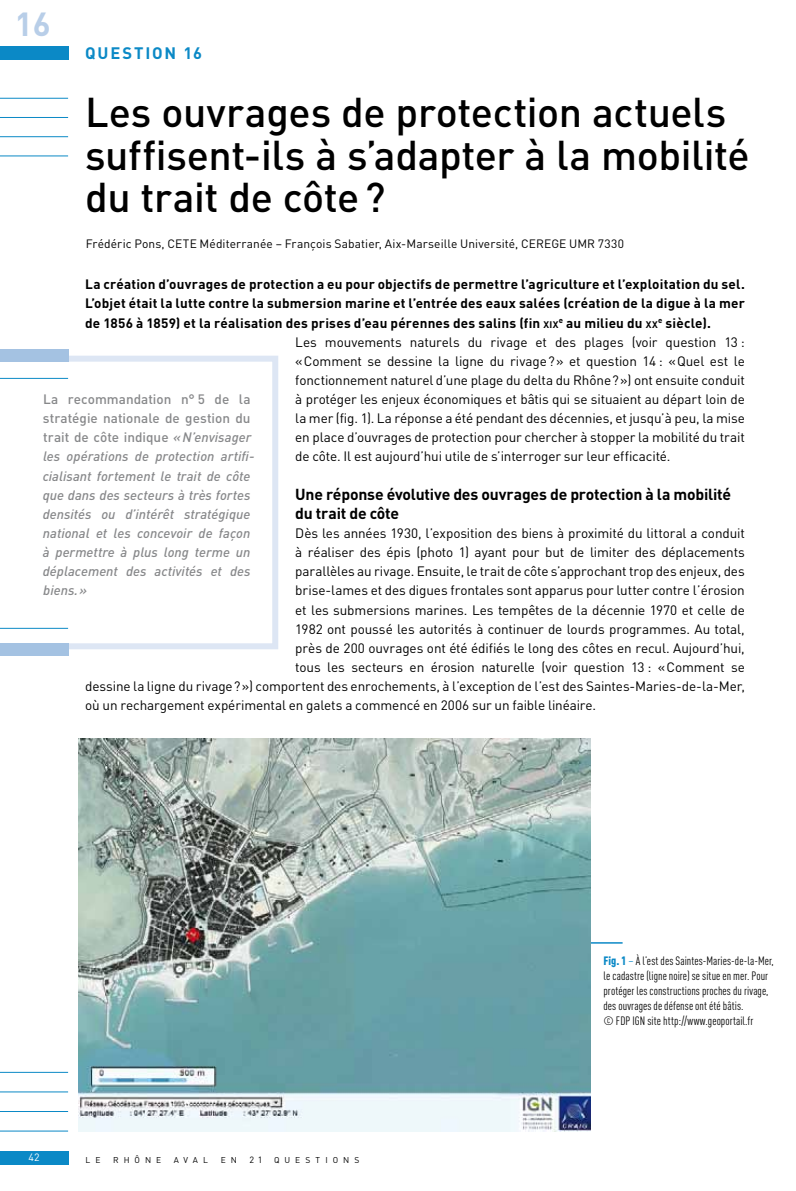
<style>
.page{position:relative;width:796px;height:1191px;background:#fff}
.page>*{position:absolute;margin:0;border:0;box-sizing:border-box;transform-origin:0 0}
.t1{font:500 41.1px/42.5px "DIN Pro";letter-spacing:-.005em;color:#000}
.t2{font:700 33px "DIN Pro";color:#b8cee8}
.t3{font:700 16.5px "DIN Pro";letter-spacing:.11em;color:#0b89c6}
.t4{font:700 15.75px/19.2px "DIN Pro";letter-spacing:-.015em;color:#000}
.t5{font:13.5px "DIN Pro";letter-spacing:-.01em;color:#000}
.t6{font:italic 500 13.5px/19.2px "DIN Pro";color:#87888a}
.t7{font:700 13.5px "DIN Pro";letter-spacing:.015em;color:#000}
.t8{font:condensed 12px/15px "DIN Pro";letter-spacing:.01em;color:#000}
.t9{font:12px "DIN Pro";letter-spacing:.01em;color:#000}
.t10{font:10.5px "DIN Pro";color:#fff}
.t11{font:9px "DIN Pro";color:#000}
.t12{font:8.4px "DIN Pro";letter-spacing:.595em;color:#000}
.s1{font-size:9.45px}
.s2{font-style:normal}
.s3{font-weight:900;color:#0b89c6}
.s4{color:#0b89c6}
</style>
<div class="page">
<div style="left:0;top:1150px;width:68px;height:14px;background:#0b89c6"></div>
<hr style="left:0;top:1072px;width:68px;height:1px;background:#0b89c6">
<hr style="left:0;top:1091px;width:68px;height:1px;background:#0b89c6">
<hr style="left:0;top:1111px;width:68px;height:1px;background:#0b89c6">
<hr style="left:0;top:1130px;width:68px;height:1px;background:#0b89c6">
<div style="left:0;top:46px;width:68px;height:14px;background:#0b89c6"></div>
<hr style="left:0;top:98px;width:68px;height:1px;background:#0b89c6">
<hr style="left:0;top:117px;width:68px;height:1px;background:#0b89c6">
<hr style="left:0;top:136px;width:68px;height:1px;background:#0b89c6">
<hr style="left:0;top:156px;width:68px;height:1px;background:#0b89c6">
<hr style="left:590px;top:942px;width:32px;height:1px;background:#0b89c6">
<svg style="left:0;top:356px;width:278px;height:293px"></svg>
<div style="left:0;top:349px;width:68px;height:12px;background:#a4c2e2"></div>
<hr style="left:0;top:378px;width:68px;height:1px;background:#0b89c6">
<div style="left:0;top:643px;width:68px;height:13px;background:#a4c2e2"></div>
<hr style="left:0;top:628px;width:68px;height:1px;background:#0b89c6">
<img style="left:78px;top:738px;width:512px;height:393px">
<h2 class="t2" style="left:15px;top:-4px;width:37px">16</h2>
<p class="t3" style="left:85px;top:39px;width:118px">question 16</p>
<h1 class="t1" style="left:85px;top:87px;width:665px">Les ouvrages de protection actuels suffisent-ils à s’adapter à la mobilité du trait de côte?</h1>
<p class="t9" style="left:86px;top:234px;width:97px">Frédéric Pons, CETE</p>
<p class="t9" style="left:199px;top:234px;width:425px">M éditerranée – François Sabatier, Aix-Marseille U niversité, CEREGE UM R 7330</p>
<p class="t7" style="left:85px;top:273px;width:661px">La création d’ouvrages de protection a eu pour objectifs de permettre l’agriculture et l’exploitation du sel.</p>
<p class="t7" style="left:85px;top:292px;width:660px">L’objet était la lutte contre la submersion marine et l’entrée des eaux salées (création de la digue à la mer</p>
<p class="t7" style="left:85px;top:311px;width:627px">de 1856 à 1859) et la réalisation des prises d’eau pérennes des salins (fin <span class="s1">XIX</span><sup>e</sup> au milieu du <span class="s1">XX</span><sup>e</sup> siècle).</p>
<p class="t5" style="left:295px;top:331px;width:451px">Les mouvements naturels du rivage et des plages (voir question 13 :</p>
<p class="t5" style="left:295px;top:350px;width:451px">«Comment se dessine la ligne du rivage?» et question 14 : «Quel est le</p>
<p class="t5" style="left:295px;top:369px;width:451px">fonctionnement naturel d’une plage du delta du Rhône?») ont ensuite conduit</p>
<p class="t5" style="left:295px;top:388px;width:451px">à protéger les enjeux économiques et bâtis qui se situaient au départ loin de</p>
<p class="t5" style="left:295px;top:408px;width:451px">la mer (fig. 1). La réponse a été pendant des décennies, et jusqu’à peu, la mise</p>
<p class="t5" style="left:295px;top:427px;width:451px">en place d’ouvrages de protection pour chercher à stopper la mobilité du trait</p>
<p class="t5" style="left:295px;top:446px;width:376px">de côte. I l est aujourd’hui utile de s’interroger sur leur efficacité.</p>
<p class="t4" style="left:295px;top:482px;width:437px">Une réponse évolutive des ouvrages de protection à la mobilité du trait de côte</p>
<p class="t5" style="left:295px;top:522px;width:451px">Dès les années 1930, l’exposition des biens à proximité du littoral a conduit</p>
<p class="t5" style="left:295px;top:542px;width:451px">à réaliser des épis (photo 1) ayant pour but de limiter des déplacements</p>
<p class="t5" style="left:295px;top:561px;width:451px">parallèles au rivage. Ensuite, le trait de côte s’approchant trop des enjeux, des</p>
<p class="t5" style="left:295px;top:580px;width:451px">brise-lames et des digues frontales sont apparus pour lutter contre l’érosion</p>
<p class="t5" style="left:295px;top:599px;width:451px">et les submersions marines. Les tempêtes de la décennie 1970 et celle de</p>
<p class="t5" style="left:295px;top:618px;width:451px">1982 ont poussé les autorités à continuer de lourds programmes. Au total,</p>
<p class="t5" style="left:295px;top:637px;width:451px">près de 200 ouvrages ont été édifiés le long des côtes en recul. Aujourd’hui,</p>
<p class="t5" style="left:295px;top:656px;width:451px">tous les secteurs en érosion naturelle (voir question 13 : «Comment se</p>
<p class="t5" style="left:85px;top:675px;width:661px">dessine la ligne du rivage?») comportent des enrochements, à l’exception de l’est des Saintes-Maries-de-la-Mer,</p>
<p class="t5" style="left:85px;top:695px;width:512px">où un rechargement expérimental en galets a commencé en 2006 sur un faible linéaire.</p>
<p class="t6" style="left:43px;top:388px;width:213px"><span class="s2">La recommandation n° 5 de la stratégie nationale de gestion du trait de côte indique</span> «N’envisager les opérations de protection artifi&shy;cialisant fortement le trait de côte que dans des secteurs à très fortes densités ou d’intérêt stratégique national et les concevoir de façon à permettre à plus long terme un déplacement des activités et des biens.»</p>
<p class="t10" style="left:29px;top:1149px;width:12px">42</p>
<p class="t12" style="left:86px;top:1152px;width:16px">L E</p>
<p class="t12" style="left:113px;top:1152px;width:49px">RHÔNE</p>
<p class="t12" style="left:174px;top:1152px;width:36px">AVAL</p>
<p class="t12" style="left:220px;top:1152px;width:18px">E N</p>
<p class="t11" style="left:249px;top:1152px;width:15px">2 1</p>
<p class="t12" style="left:274px;top:1152px;width:87px">QUESTIONS</p>
<p class="t8" style="left:603px;top:952px;width:172px"><span class="s3">Fig. 1</span> <span class="s4">–</span> À l’est des Saintes-Maries-de-la-Mer, le cadastre (ligne noire) se situe en mer. Pour protéger les constructions proches du rivage, des ouvrages de défense ont été bâtis.<br>© FDP IGN site http://www.geoportail.fr</p>
</div>
